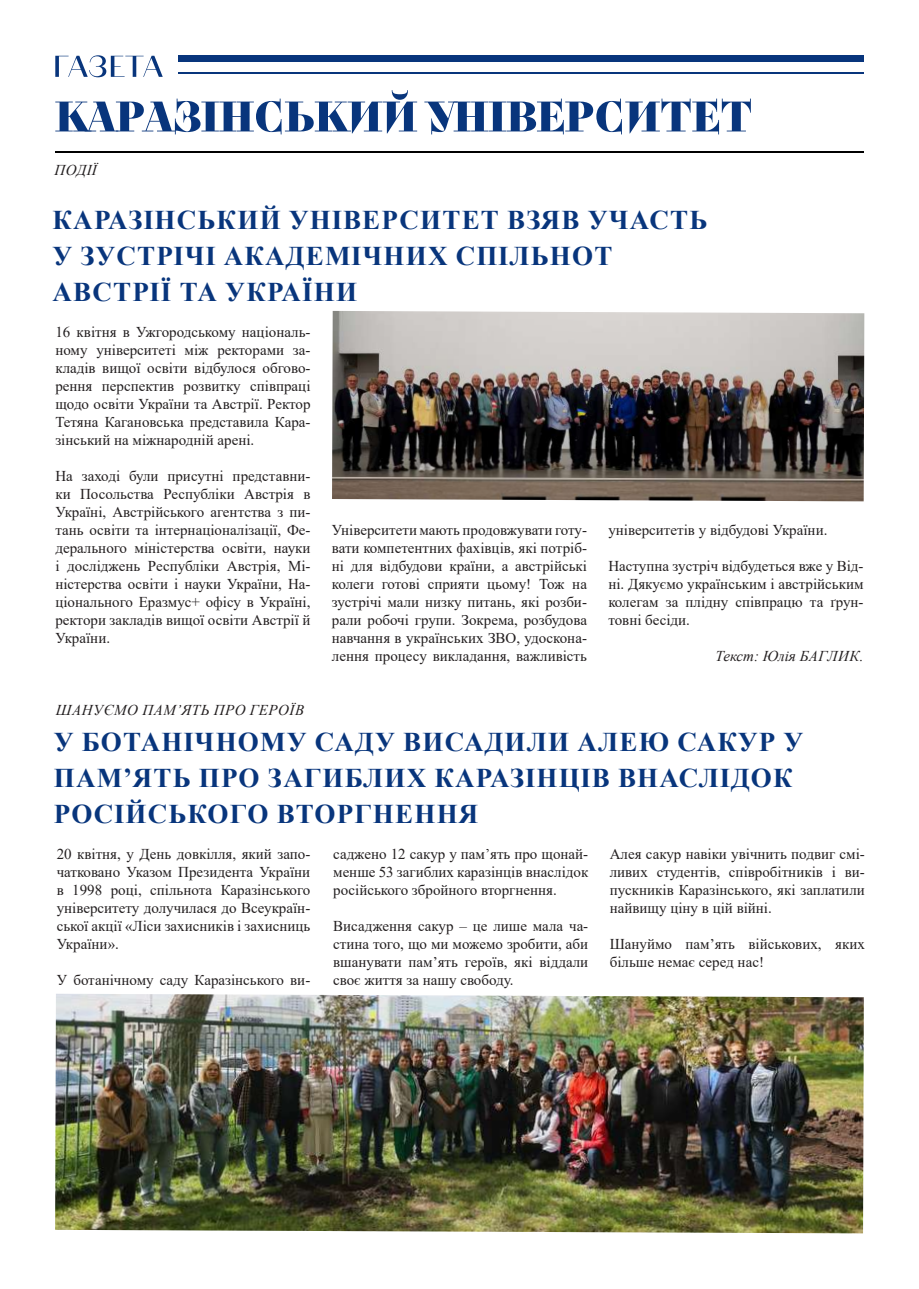
<style>
.page{position:relative;width:919px;height:1289px;background:#fff}
.page>*{position:absolute;margin:0;border:0;box-sizing:border-box;transform-origin:0 0}
.t1{font:700 27px/36px "Times New Roman";letter-spacing:.045em;color:#08357c}
.t2{font:15px/18px "Times New Roman";color:#231f20;text-align:justify}
.t3{font:italic 15px "Times New Roman";letter-spacing:.035em;color:#231f20}
.t4{font:italic 15px "Times New Roman";color:#231f20}
</style>
<div class="page">
<svg style="left:55px;top:90px;width:362px;height:44px"></svg>
<svg style="left:424px;top:99px;width:326px;height:35px"></svg>
<hr style="left:55px;top:152px;width:808px;height:1px;background:#000">
<hr style="left:178px;top:73px;width:685px;height:1px;background:#08357c">
<div style="left:178px;top:55px;width:685px;height:7px;background:#08357c"></div>
<svg style="left:55px;top:55px;width:108px;height:22px"></svg>
<img style="left:332px;top:311px;width:532px;height:190px">
<img style="left:55px;top:994px;width:808px;height:239px">
<p class="t3" style="left:54px;top:159px;width:44px">ПОДІЇ</p>
<h1 class="t1" style="left:52px;top:201px;width:656px">КАРАЗІНСЬКИЙ УНІВЕРСИТЕТ ВЗЯВ УЧАСТЬ<br>У ЗУСТРІЧІ АКАДЕМІЧНИХ СПІЛЬНОТ<br>АВСТРІЇ ТА УКРАЇНИ</h1>
<p class="t2" style="left:55px;top:322px;width:256px">16 квітня в Ужгородському національ&shy;ному університеті між ректорами за&shy;кладів вищої освіти відбулося обгово&shy;рення перспектив розвитку співпраці щодо освіти України та Австрії. Ректор Тетяна Кагановська представила Кара&shy;зінський на міжнародній арені.</p>
<p class="t2" style="left:55px;top:466px;width:256px">На заході були присутні представни&shy;ки Посольства Республіки Австрія в Україні, Австрійського агентства з пи&shy;тань освіти та інтернаціоналізації, Фе&shy;дерального міністерства освіти, науки і досліджень Республіки Австрія, Мі&shy;ністерства освіти і науки України, На&shy;ціонального Еразмус+ офісу в Україні, ректори закладів вищої освіти Австрії й України.</p>
<p class="t3" style="left:56px;top:699px;width:250px">ШАНУЄМО ПАМ’ЯТЬ ПРО ГЕРОЇВ</p>
<p class="t2" style="left:332px;top:520px;width:257px">Університети мають продовжувати готу&shy;вати компетентних фахівців, які потріб&shy;ні для відбудови країни, а австрійські колеги готові сприяти цьому! Тож на зустрічі мали низку питань, які розби&shy;рали робочі групи. Зокрема, розбудова навчання в українських ЗВО, удоскона&shy;лення процесу викладання, важливість</p>
<p class="t2" style="left:608px;top:520px;width:220px">університетів у відбудові України.</p>
<p class="t2" style="left:608px;top:556px;width:257px">Наступна зустріч відбудеться вже у Від&shy;ні. Дякуємо українським і австрійським колегам за плідну співпрацю та ґрун&shy;товні бесіди.</p>
<p class="t4" style="left:715px;top:645px;width:149px">Текст: Юлія БАГЛИК.</p>
<h1 class="t1" style="left:54px;top:723px;width:751px">У БОТАНІЧНОМУ САДУ ВИСАДИЛИ АЛЕЮ САКУР У<br>ПАМʼЯТЬ ПРО ЗАГИБЛИХ КАРАЗІНЦІВ ВНАСЛІДОК<br>РОСІЙСЬКОГО ВТОРГНЕННЯ</h1>
<p class="t2" style="left:57px;top:844px;width:255px">20 квітня, у День довкілля, який запо&shy;чатковано Указом Президента України в 1998 році, спільнота Каразінського університету долучилася до Всеукраїн&shy;ської акції «Ліси захисників і захисниць України».</p>
<p class="t2" style="left:57px;top:970px;width:255px">У ботанічному саду Каразінського ви-</p>
<p class="t2" style="left:333px;top:844px;width:257px">саджено 12 сакур у памʼять про щонай&shy;менше 53 загиблих каразінців внаслідок російського збройного вторгнення.</p>
<p class="t2" style="left:333px;top:916px;width:257px">Висадження сакур – це лише мала ча&shy;стина того, що ми можемо зробити, аби вшанувати пам’ять героїв, які віддали своє життя за нашу свободу.</p>
<p class="t2" style="left:609px;top:844px;width:256px">Алея сакур навіки увічнить подвиг смі&shy;ливих студентів, співробітників і ви&shy;пускників Каразінського, які заплатили найвищу ціну в цій війні.</p>
<p class="t2" style="left:609px;top:934px;width:256px">Шануймо пам’ять військових, яких більше немає серед нас!</p>
</div>
